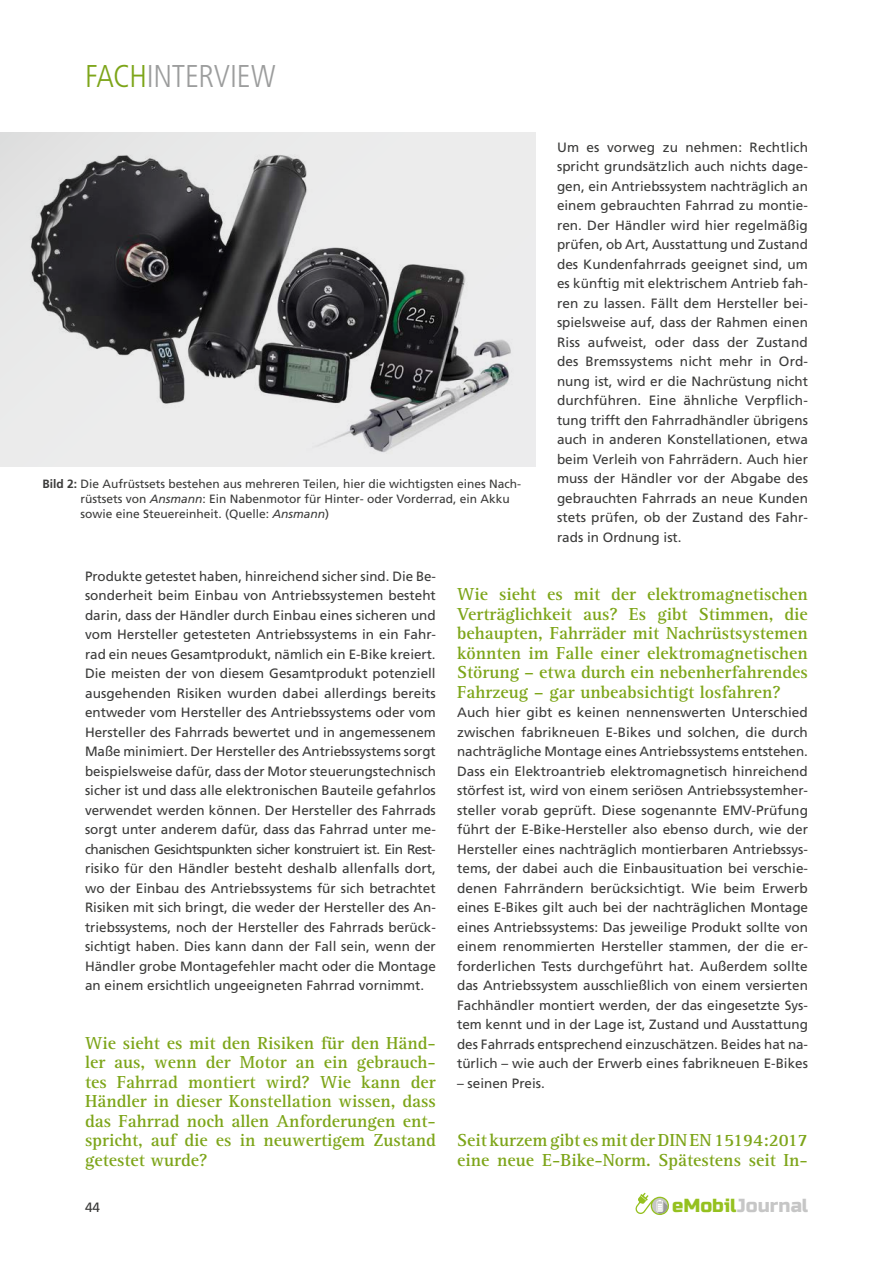
<style>
.page{position:relative;width:893px;height:1263px;background:#fff}
.page>*{position:absolute;margin:0;border:0;box-sizing:border-box;transform-origin:0 0}
.t1{font:300 condensed 31.5px "Frutiger LT Pro";letter-spacing:-.01em;color:#9c9d9d}
.t2{font:18.9px "Russo One";color:#c6c6c6}
.t3{font:700 18px/19.5px "Rotis Serif Std";color:#7da519;text-align:justify}
.t4{font:13.5px/19.5px "Frutiger LT Pro";color:#3b3b3a;text-align:justify}
.t5{font:12px/15px "Frutiger LT Pro";color:#3b3b3a}
.s1{color:#7da519}
.s2{font-weight:700}
.s3{font-style:italic}
.s4{color:#95c11f}
</style>
<div class="page">
<svg style="left:635px;top:1193px;width:34px;height:22px"></svg>
<div style="left:0;top:132px;width:536px;height:335px;background:#ececec"></div>
<img style="left:24px;top:143px;width:487px;height:309px">
<h1 class="t1" style="left:85px;top:58px;width:192px"><span class="s1">FACH</span>INTERVIEW</h1>
<p class="t5" style="left:81px;top:477px;width:442px;text-indent:-38px"><span class="s2">Bild 2:</span> Die Aufrüstsets bestehen aus mehreren Teilen, hier die wichtigsten eines Nach&shy;rüstsets von <span class="s3">Ansmann</span>: Ein Nabenmotor für Hinter- oder Vorderrad, ein Akku sowie eine Steuereinheit. (Quelle: <span class="s3">Ansmann</span>)</p>
<p class="t4" style="left:557px;top:137px;width:252px">Um es vorweg zu nehmen: Rechtlich spricht grundsätzlich auch nichts dage&shy;gen, ein Antriebssystem nachträglich an einem gebrauchten Fahrrad zu montie&shy;ren. Der Händler wird hier regelmäßig prüfen, ob Art, Ausstattung und Zustand des Kundenfahrrads geeignet sind, um es künftig mit elektrischem Antrieb fah&shy;ren zu lassen. Fällt dem Hersteller bei&shy;spielsweise auf, dass der Rahmen einen Riss aufweist, oder dass der Zustand des Bremssystems nicht mehr in Ord&shy;nung ist, wird er die Nachrüstung nicht durchführen. Eine ähnliche Verpflich&shy;tung trifft den Fahrradhändler übrigens auch in anderen Konstellationen, etwa beim Verleih von Fahrrädern. Auch hier muss der Händler vor der Abgabe des gebrauchten Fahrrads an neue Kunden stets prüfen, ob der Zustand des Fahr&shy;rads in Ordnung ist.</p>
<p class="t4" style="left:85px;top:566px;width:352px">Produkte getestet haben, hinreichend sicher sind. Die Be&shy;sonderheit beim Einbau von Antriebssystemen besteht darin, dass der Händler durch Einbau eines sicheren und vom Hersteller getesteten Antriebssystems in ein Fahr&shy;rad ein neues Gesamtprodukt, nämlich ein E-Bike kreiert.<br>Die meisten der von diesem Gesamtprodukt potenziell ausgehenden Risiken wurden dabei allerdings bereits entweder vom Hersteller des Antriebssystems oder vom Hersteller des Fahrrads bewertet und in angemessenem Maße minimiert. Der Hersteller des Antriebssystems sorgt beispielsweise dafür, dass der Motor steuerungstechnisch sicher ist und dass alle elektronischen Bauteile gefahrlos verwendet werden können. Der Hersteller des Fahrrads sorgt unter anderem dafür, dass das Fahrrad unter me&shy;chanischen Gesichtspunkten sicher konstruiert ist. Ein Rest&shy;risiko für den Händler besteht deshalb allenfalls dort, wo der Einbau des Antriebssystems für sich betrachtet Risiken mit sich bringt, die weder der Hersteller des An&shy;triebssystems, noch der Hersteller des Fahrrads berück&shy;sichtigt haben. Dies kann dann der Fall sein, wenn der Händler grobe Montagefehler macht oder die Montage an einem ersichtlich ungeeigneten Fahrrad vornimmt.</p>
<p class="t3" style="left:85px;top:1033px;width:352px">Wie sieht es mit den Risiken für den Händ&shy;ler aus, wenn der Motor an ein gebrauch&shy;tes Fahrrad montiert wird? Wie kann der Händler in dieser Konstellation wissen, dass das Fahrrad noch allen Anforderungen ent&shy;spricht, auf die es in neuwertigem Zustand getestet wurde?</p>
<p class="t3" style="left:457px;top:585px;width:352px">Wie sieht es mit der elektromagnetischen Verträglichkeit aus? Es gibt Stimmen, die behaupten, Fahrräder mit Nachrüstsystemen könnten im Falle einer elektromagnetischen Störung – etwa durch ein nebenherfahrendes Fahrzeug – gar unbeabsichtigt losfahren?</p>
<p class="t4" style="left:457px;top:703px;width:352px">Auch hier gibt es keinen nennenswerten Unterschied zwischen fabrikneuen E-Bikes und solchen, die durch nachträgliche Montage eines Antriebssystems entstehen.<br>Dass ein Elektroantrieb elektromagnetisch hinreichend störfest ist, wird von einem seriösen Antriebssystemher&shy;steller vorab geprüft. Diese sogenannte EMV-Prüfung führt der E-Bike-Hersteller also ebenso durch, wie der Hersteller eines nachträglich montierbaren Antriebssys&shy;tems, der dabei auch die Einbausituation bei verschie&shy;denen Fahrrändern berücksichtigt. Wie beim Erwerb eines E-Bikes gilt auch bei der nachträglichen Montage eines Antriebssystems: Das jeweilige Produkt sollte von einem renommierten Hersteller stammen, der die er&shy;forderlichen Tests durchgeführt hat. Außerdem sollte das Antriebssystem ausschließlich von einem versierten Fachhändler montiert werden, der das eingesetzte Sys&shy;tem kennt und in der Lage ist, Zustand und Ausstattung des Fahrrads entsprechend einzuschätzen. Beides hat na&shy;türlich – wie auch der Erwerb eines fabrikneuen E-Bikes</p>
<p class="t4" style="left:457px;top:1073px;width:89px">– seinen Preis.</p>
<p class="t3" style="left:457px;top:1131px;width:352px">Seit kurzem gibt es mit der DIN EN 15194:2017 eine neue E-Bike-Norm. Spätestens seit In-</p>
<p class="t4" style="left:85px;top:1197px;width:17px">44</p>
<h2 class="t2" style="left:672px;top:1194px;width:138px"><span class="s4">eMobil</span>Journal</h2>
</div>
